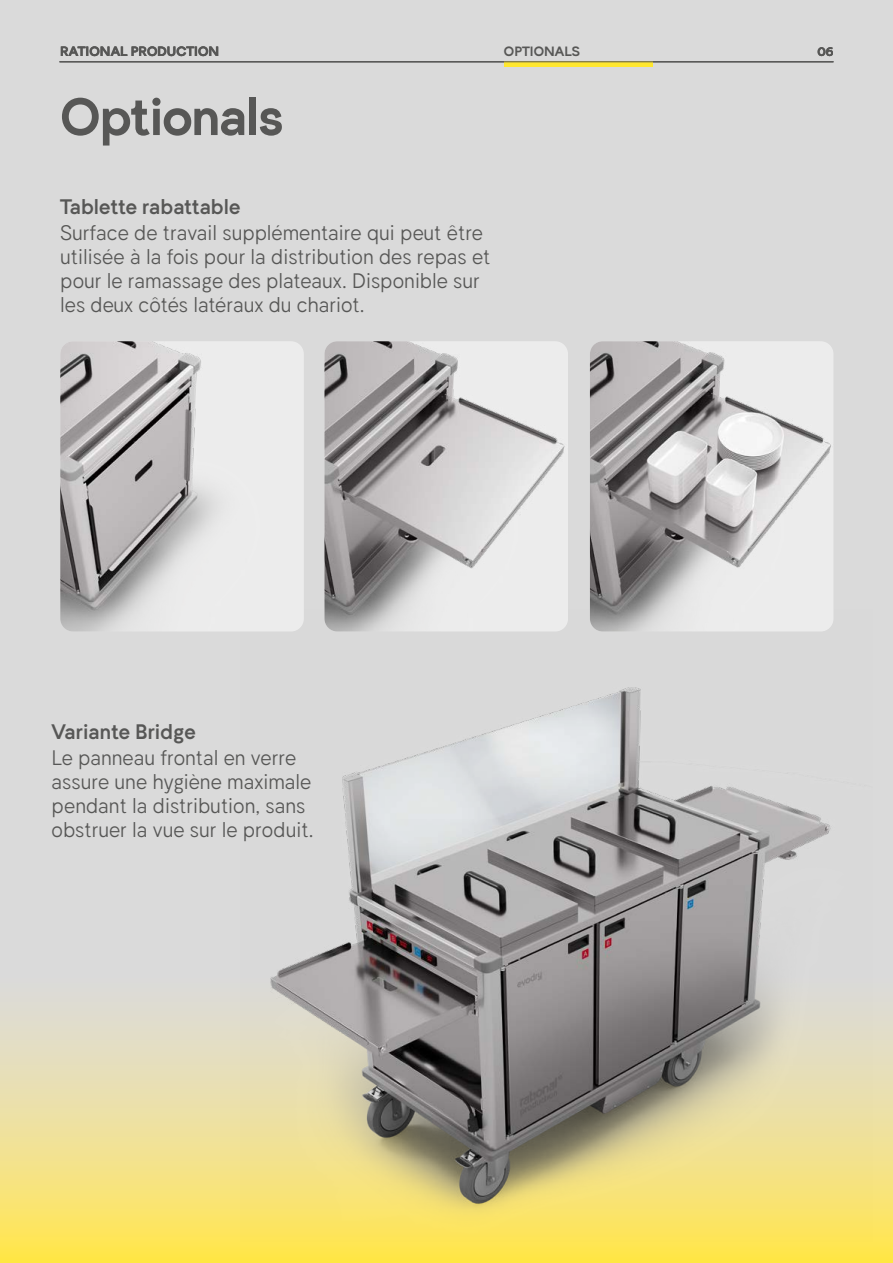
<style>
.page{position:relative;width:893px;height:1263px;background:#dadada}
.page>*{position:absolute;margin:0;border:0;box-sizing:border-box;transform-origin:0 0}
.t1{font:700 52.5px "Bandeins Sans";letter-spacing:-.02em;color:#575756}
.t2{font:300 21px/24px "Bandeins Sans";color:#575756}
.t3{font:600 21px "Bandeins Sans";letter-spacing:.005em;color:#575756}
.t4{font:700 13.5px "Bandeins Sans";letter-spacing:.005em;color:#575756}
</style>
<div class="page">
<div style="left:504px;top:62px;width:149px;height:5px;background:#ffe72e"></div>
<hr style="left:60px;top:62px;width:773px;height:1px;background:#575756">
<svg style="left:0;top:1008px;width:893px;height:255px;background:#f2e288"></svg>
<img style="left:240px;top:631px;width:632px;height:610px">
<img style="left:60px;top:341px;width:244px;height:290px">
<img style="left:324px;top:341px;width:244px;height:290px">
<img style="left:590px;top:341px;width:243px;height:290px">
<p class="t4" style="left:60px;top:43px;width:161px">RATIONAL PRODUCTION</p>
<p class="t4" style="left:817px;top:43px;width:18px">06</p>
<p class="t4" style="left:504px;top:43px;width:77px">OPTIONALS</p>
<h1 class="t1" style="left:60px;top:82px;width:225px">Optionals</h1>
<p class="t3" style="left:60px;top:193px;width:182px">Tablette rabattable</p>
<p class="t2" style="left:60px;top:220px;width:432px">Surface de travail supplémentaire qui peut être utilisée à la fois pour la distribution des repas et pour le ramassage des plateaux. Disponible sur les deux côtés latéraux du chariot.</p>
<p class="t3" style="left:52px;top:718px;width:146px">Variante Bridge</p>
<p class="t2" style="left:52px;top:745px;width:263px">Le panneau frontal en verre assure une hygiène maximale pendant la distribution, sans obstruer la vue sur le produit.</p>
</div>
